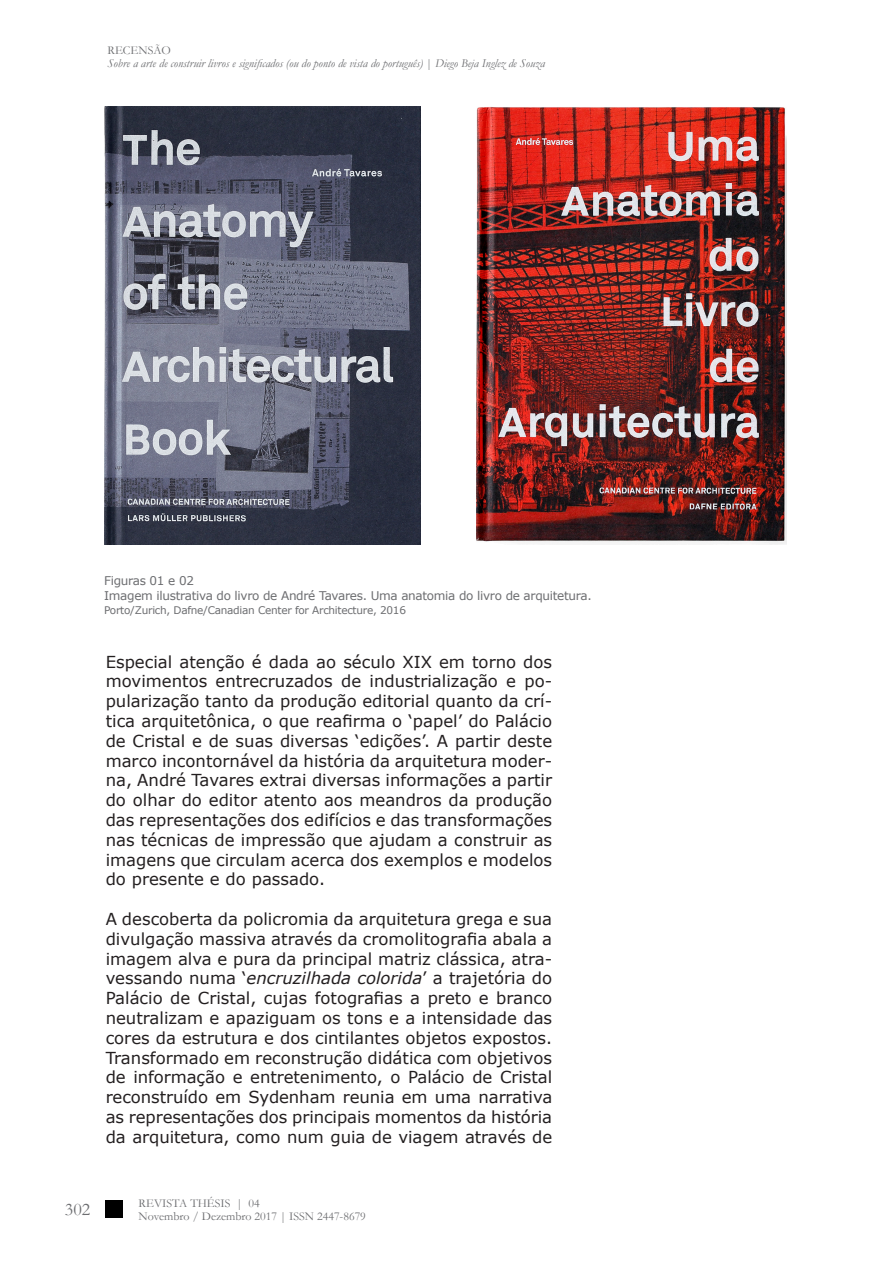
<style>
.page{position:relative;width:893px;height:1263px;background:#fff}
.page>*{position:absolute;margin:0;border:0;box-sizing:border-box;transform-origin:0 0}
.t1{font:18px "Garamond";color:#6c6d70}
.t2{font:16.5px/19.8px "Verdana";letter-spacing:-.005em;color:#231f20;text-align:justify}
.t3{font:italic 12px/13.5px "Garamond";color:#6c6d70}
.t4{font:12px/14.4px "Verdana";letter-spacing:-.025em;color:#6c6d70}
.t5{font:12px/12.8px "Garamond";color:#6c6d70}
.t6{font:10.5px "Verdana";letter-spacing:-.025em;color:#6c6d70}
.s1{font-style:normal}
.s2{font-style:italic}
</style>
<div class="page">
<div style="left:106px;top:1201px;width:17px;height:17px;background:#000"></div>
<img style="left:104px;top:106px;width:317px;height:438px">
<img style="left:476px;top:107px;width:311px;height:437px">
<p class="t3" style="left:108px;top:43px;width:439px"><span class="s1">RECENSÃO<br></span>Sobre a arte de construir livros e significados (ou do ponto de vista do português) <span class="s1">|</span> Diego Beja Inglez de Souza</p>
<p class="t4" style="left:104px;top:574px;width:489px">Figuras 01 e 02<br>Imagem ilustrativa do livro de André Tavares. Uma anatomia do livro de arquitetura.</p>
<p class="t6" style="left:104px;top:603px;width:303px">Porto/Zurich, Dafne/Canadian Center for Architecture, 2016</p>
<p class="t2" style="left:106px;top:651px;width:448px">Especial atenção é dada ao século XIX em torno dos movimentos entrecruzados de industrialização e po&shy;pularização tanto da produção editorial quanto da crí&shy;tica arquitetônica, o que reafirma o ‘papel’ do Palácio de Cristal e de suas diversas ‘edições’. A partir deste marco incontornável da história da arquitetura moder&shy;na, André Tavares extrai diversas informações a partir do olhar do editor atento aos meandros da produção das representações dos edifícios e das transformações nas técnicas de impressão que ajudam a construir as imagens que circulam acerca dos exemplos e modelos do presente e do passado.</p>
<p class="t2" style="left:106px;top:909px;width:448px">A descoberta da policromia da arquitetura grega e sua divulgação massiva através da cromolitografia abala a imagem alva e pura da principal matriz clássica, atra&shy;vessando numa ‘<span class="s2">encruzilhada colorida</span>’ a trajetória do Palácio de Cristal, cujas fotografias a preto e branco neutralizam e apaziguam os tons e a intensidade das cores da estrutura e dos cintilantes objetos expostos.<br>Transformado em reconstrução didática com objetivos de informação e entretenimento, o Palácio de Cristal reconstruído em Sydenham reunia em uma narrativa as representações dos principais momentos da história da arquitetura, como num guia de viagem através de</p>
<p class="t1" style="left:65px;top:1197px;width:27px">302</p>
<p class="t5" style="left:139px;top:1196px;width:229px">REVISTA THÉSIS | 04<br>Novembro / Dezembro 2017 | ISSN 2447-8679</p>
</div>
